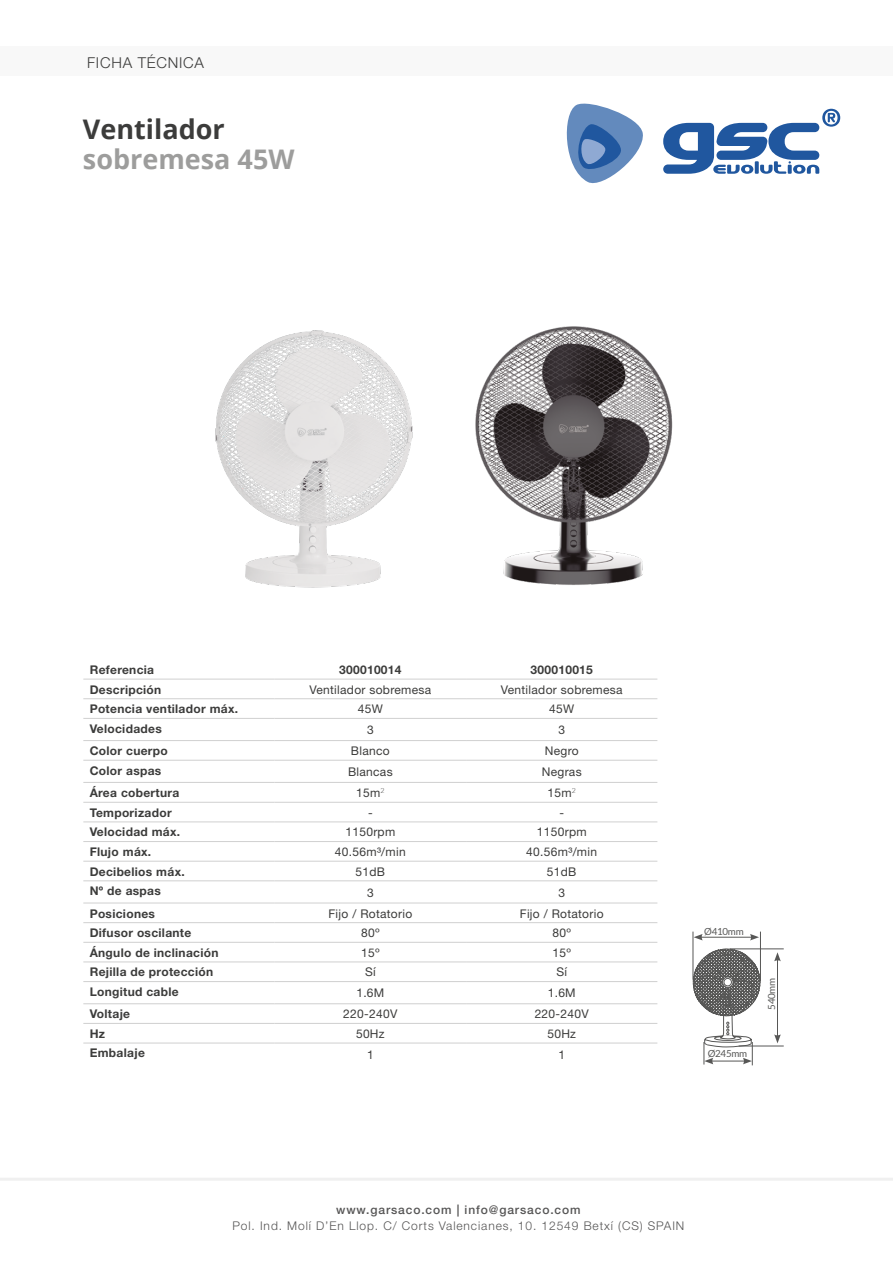
<style>
.page{position:relative;width:893px;height:1263px;background:#fff}
.page>*{position:absolute;margin:0;border:0;box-sizing:border-box;transform-origin:0 0}
.t1{font:700 27px "Open Sans";color:#9d9d9c}
.t2{font:700 27px "Open Sans";color:#3c3c3b}
.t3{font:300 15px "Helvetica Neue";letter-spacing:.05em;color:#3c3c3b}
.t4{font:700 12px "Helvetica Neue";letter-spacing:.025em;color:#3c3c3b}
.t5{font:12px "Helvetica Neue";letter-spacing:.025em;color:#3c3c3b}
.t6{font:300 12px "Helvetica Neue";letter-spacing:.075em;color:#565555}
.t7{font:500 12px "Helvetica Neue";letter-spacing:.075em;color:#565555}
.t8{font:9.75px "Lato";letter-spacing:-.025em;color:#575756}
</style>
<div class="page">
<svg style="left:663px;top:109px;width:177px;height:65px"></svg>
<svg style="left:566px;top:103px;width:77px;height:81px"></svg>
<hr style="left:0;top:1178px;width:893px;height:3px;background:#f0f0f0">
<div style="left:0;top:47px;width:893px;height:29px;background:#f8f8f8"></div>
<hr style="left:83px;top:698px;width:192px;height:1px;background:#d0d0d0">
<hr style="left:275px;top:698px;width:191px;height:1px;background:#d0d0d0">
<hr style="left:466px;top:698px;width:191px;height:1px;background:#d0d0d0">
<hr style="left:83px;top:718px;width:192px;height:1px;background:#d0d0d0">
<hr style="left:275px;top:718px;width:191px;height:1px;background:#d0d0d0">
<hr style="left:466px;top:718px;width:191px;height:1px;background:#d0d0d0">
<hr style="left:83px;top:740px;width:192px;height:1px;background:#d0d0d0">
<hr style="left:275px;top:740px;width:191px;height:1px;background:#d0d0d0">
<hr style="left:466px;top:740px;width:191px;height:1px;background:#d0d0d0">
<hr style="left:83px;top:760px;width:192px;height:1px;background:#d0d0d0">
<hr style="left:275px;top:760px;width:191px;height:1px;background:#d0d0d0">
<hr style="left:466px;top:760px;width:191px;height:1px;background:#d0d0d0">
<hr style="left:83px;top:782px;width:192px;height:1px;background:#d0d0d0">
<hr style="left:275px;top:782px;width:191px;height:1px;background:#d0d0d0">
<hr style="left:466px;top:782px;width:191px;height:1px;background:#d0d0d0">
<hr style="left:83px;top:802px;width:192px;height:1px;background:#d0d0d0">
<hr style="left:275px;top:802px;width:191px;height:1px;background:#d0d0d0">
<hr style="left:466px;top:802px;width:191px;height:1px;background:#d0d0d0">
<hr style="left:83px;top:821px;width:192px;height:1px;background:#d0d0d0">
<hr style="left:275px;top:821px;width:191px;height:1px;background:#d0d0d0">
<hr style="left:466px;top:821px;width:191px;height:1px;background:#d0d0d0">
<hr style="left:83px;top:841px;width:192px;height:1px;background:#d0d0d0">
<hr style="left:275px;top:841px;width:191px;height:1px;background:#d0d0d0">
<hr style="left:466px;top:841px;width:191px;height:1px;background:#d0d0d0">
<hr style="left:83px;top:861px;width:192px;height:1px;background:#d0d0d0">
<hr style="left:275px;top:861px;width:191px;height:1px;background:#d0d0d0">
<hr style="left:466px;top:861px;width:191px;height:1px;background:#d0d0d0">
<hr style="left:83px;top:880px;width:192px;height:1px;background:#d0d0d0">
<hr style="left:275px;top:880px;width:191px;height:1px;background:#d0d0d0">
<hr style="left:466px;top:880px;width:191px;height:1px;background:#d0d0d0">
<hr style="left:83px;top:903px;width:192px;height:1px;background:#d0d0d0">
<hr style="left:275px;top:903px;width:191px;height:1px;background:#d0d0d0">
<hr style="left:466px;top:903px;width:191px;height:1px;background:#d0d0d0">
<hr style="left:83px;top:922px;width:192px;height:1px;background:#d0d0d0">
<hr style="left:275px;top:922px;width:191px;height:1px;background:#d0d0d0">
<hr style="left:466px;top:922px;width:191px;height:1px;background:#d0d0d0">
<hr style="left:83px;top:942px;width:192px;height:1px;background:#d0d0d0">
<hr style="left:275px;top:942px;width:191px;height:1px;background:#d0d0d0">
<hr style="left:466px;top:942px;width:191px;height:1px;background:#d0d0d0">
<hr style="left:83px;top:961px;width:192px;height:1px;background:#d0d0d0">
<hr style="left:275px;top:961px;width:191px;height:1px;background:#d0d0d0">
<hr style="left:466px;top:961px;width:191px;height:1px;background:#d0d0d0">
<hr style="left:83px;top:981px;width:192px;height:1px;background:#d0d0d0">
<hr style="left:275px;top:981px;width:191px;height:1px;background:#d0d0d0">
<hr style="left:466px;top:981px;width:191px;height:1px;background:#d0d0d0">
<hr style="left:83px;top:1003px;width:192px;height:1px;background:#d0d0d0">
<hr style="left:275px;top:1003px;width:191px;height:1px;background:#d0d0d0">
<hr style="left:466px;top:1003px;width:191px;height:1px;background:#d0d0d0">
<hr style="left:83px;top:1023px;width:192px;height:1px;background:#d0d0d0">
<hr style="left:275px;top:1023px;width:191px;height:1px;background:#d0d0d0">
<hr style="left:466px;top:1023px;width:191px;height:1px;background:#d0d0d0">
<hr style="left:83px;top:1043px;width:192px;height:1px;background:#d0d0d0">
<hr style="left:275px;top:1043px;width:191px;height:1px;background:#d0d0d0">
<hr style="left:466px;top:1043px;width:191px;height:1px;background:#d0d0d0">
<hr style="left:83px;top:679px;width:192px;height:1px;background:#d0d0d0">
<hr style="left:275px;top:679px;width:191px;height:1px;background:#d0d0d0">
<hr style="left:466px;top:679px;width:191px;height:1px;background:#d0d0d0">
<img style="left:215px;top:330px;width:198px;height:258px">
<img style="left:475px;top:326px;width:198px;height:259px">
<hr style="left:777px;top:959px;width:1px;height:78px;background:#575756">
<svg style="left:774px;top:952px;width:7px;height:9px"></svg>
<svg style="left:774px;top:1034px;width:7px;height:9px"></svg>
<hr style="left:700px;top:937px;width:52px;height:1px;background:#575756">
<svg style="left:694px;top:934px;width:9px;height:6px"></svg>
<svg style="left:750px;top:934px;width:9px;height:6px"></svg>
<hr style="left:693px;top:931px;width:1px;height:49px;background:#575756">
<hr style="left:730px;top:949px;width:54px;height:1px;background:#575756">
<hr style="left:760px;top:931px;width:1px;height:50px;background:#575756">
<hr style="left:739px;top:1046px;width:45px;height:1px;background:#575756">
<svg style="left:693px;top:949px;width:67px;height:116px"></svg>
<div style="left:722px;top:977px;width:11px;height:10px;border:1px solid #575756;border-radius:50%"></div>
<div style="left:724px;top:978px;width:7px;height:8px;background:#fff;border-radius:50%"></div>
<div style="left:724px;top:978px;width:8px;height:8px;border:1px solid #575756;border-radius:50%"></div>
<p class="t3" style="left:87px;top:53px;width:118px">FICHA TÉCNICA</p>
<h1 class="t2" style="left:83px;top:110px;width:143px">Ventilador</h1>
<h1 class="t1" style="left:83px;top:140px;width:213px">sobremesa 45W</h1>
<p class="t4" style="left:90px;top:662px;width:66px">Referencia</p>
<p class="t4" style="left:339px;top:662px;width:64px">300010014</p>
<p class="t4" style="left:530px;top:662px;width:64px">300010015</p>
<p class="t4" style="left:90px;top:682px;width:73px">Descripción</p>
<p class="t5" style="left:309px;top:682px;width:123px">Ventilador sobremesa</p>
<p class="t5" style="left:501px;top:682px;width:123px">Ventilador sobremesa</p>
<p class="t4" style="left:90px;top:701px;width:150px">Potencia ventilador máx.</p>
<p class="t5" style="left:358px;top:702px;width:27px">45W</p>
<p class="t5" style="left:549px;top:702px;width:27px">45W</p>
<p class="t4" style="left:90px;top:721px;width:74px">Velocidades</p>
<p class="t5" style="left:367px;top:723px;width:8px">3</p>
<p class="t5" style="left:558px;top:723px;width:8px">3</p>
<p class="t4" style="left:90px;top:743px;width:80px">Color cuerpo</p>
<p class="t5" style="left:351px;top:744px;width:40px">Blanco</p>
<p class="t5" style="left:545px;top:744px;width:35px">Negro</p>
<p class="t4" style="left:90px;top:763px;width:73px">Color aspas</p>
<p class="t5" style="left:348px;top:764px;width:46px">Blancas</p>
<p class="t5" style="left:542px;top:764px;width:41px">Negras</p>
<p class="t4" style="left:90px;top:785px;width:91px">Área cobertura</p>
<p class="t5" style="left:356px;top:786px;width:30px">15m<sup>2</sup></p>
<p class="t5" style="left:547px;top:786px;width:30px">15m<sup>2</sup></p>
<p class="t4" style="left:90px;top:805px;width:83px">Temporizador</p>
<p class="t5" style="left:368px;top:805px;width:6px">-</p>
<p class="t5" style="left:559px;top:805px;width:6px">-</p>
<p class="t4" style="left:90px;top:825px;width:92px">Velocidad máx.</p>
<p class="t5" style="left:345px;top:825px;width:51px">1150rpm</p>
<p class="t5" style="left:537px;top:825px;width:51px">1150rpm</p>
<p class="t4" style="left:90px;top:844px;width:63px">Flujo máx.</p>
<p class="t5" style="left:335px;top:845px;width:72px">40.56m³/min</p>
<p class="t5" style="left:526px;top:845px;width:72px">40.56m³/min</p>
<p class="t4" style="left:90px;top:864px;width:97px">Decibelios máx.</p>
<p class="t5" style="left:356px;top:864px;width:31px">51dB</p>
<p class="t5" style="left:547px;top:864px;width:31px">51dB</p>
<p class="t4" style="left:90px;top:883px;width:73px">Nº de aspas</p>
<p class="t5" style="left:367px;top:885px;width:8px">3</p>
<p class="t5" style="left:558px;top:885px;width:8px">3</p>
<p class="t4" style="left:90px;top:906px;width:67px">Posiciones</p>
<p class="t5" style="left:328px;top:906px;width:85px">Fijo / Rotatorio</p>
<p class="t5" style="left:520px;top:906px;width:85px">Fijo / Rotatorio</p>
<p class="t4" style="left:90px;top:925px;width:103px">Difusor oscilante</p>
<p class="t5" style="left:361px;top:926px;width:20px">80º</p>
<p class="t5" style="left:552px;top:926px;width:20px">80º</p>
<p class="t4" style="left:90px;top:945px;width:130px">Ángulo de inclinación</p>
<p class="t5" style="left:361px;top:945px;width:20px">15º</p>
<p class="t5" style="left:552px;top:945px;width:20px">15º</p>
<p class="t4" style="left:90px;top:965px;width:125px">Rejilla de protección</p>
<p class="t5" style="left:365px;top:965px;width:12px">Sí</p>
<p class="t5" style="left:556px;top:965px;width:12px">Sí</p>
<p class="t4" style="left:90px;top:984px;width:90px">Longitud cable</p>
<p class="t5" style="left:356px;top:986px;width:30px">1.6M</p>
<p class="t5" style="left:548px;top:986px;width:30px">1.6M</p>
<p class="t4" style="left:90px;top:1006px;width:42px">Voltaje</p>
<p class="t5" style="left:343px;top:1007px;width:56px">220-240V</p>
<p class="t5" style="left:535px;top:1007px;width:56px">220-240V</p>
<p class="t4" style="left:90px;top:1026px;width:17px">Hz</p>
<p class="t5" style="left:356px;top:1026px;width:30px">50Hz</p>
<p class="t5" style="left:547px;top:1026px;width:30px">50Hz</p>
<p class="t4" style="left:90px;top:1046px;width:57px">Embalaje</p>
<p class="t5" style="left:367px;top:1047px;width:8px">1</p>
<p class="t5" style="left:558px;top:1047px;width:8px">1</p>
<p class="t8" style="left:704px;top:926px;width:41px">Ø410mm</p>
<p class="t8" style="left:708px;top:1048px;width:41px">Ø245mm</p>
<p class="t8" style="left:766px;top:1010px;width:33px;rotate:-90deg">540mm</p>
<p class="t7" style="left:336px;top:1202px;width:246px">www.garsaco.com | info@garsaco.com</p>
<p class="t6" style="left:232px;top:1219px;width:453px">Pol. Ind. Molí D’En Llop. C/ Corts Valencianes, 10. 12549 Betxí (CS) SPAIN</p>
</div>
